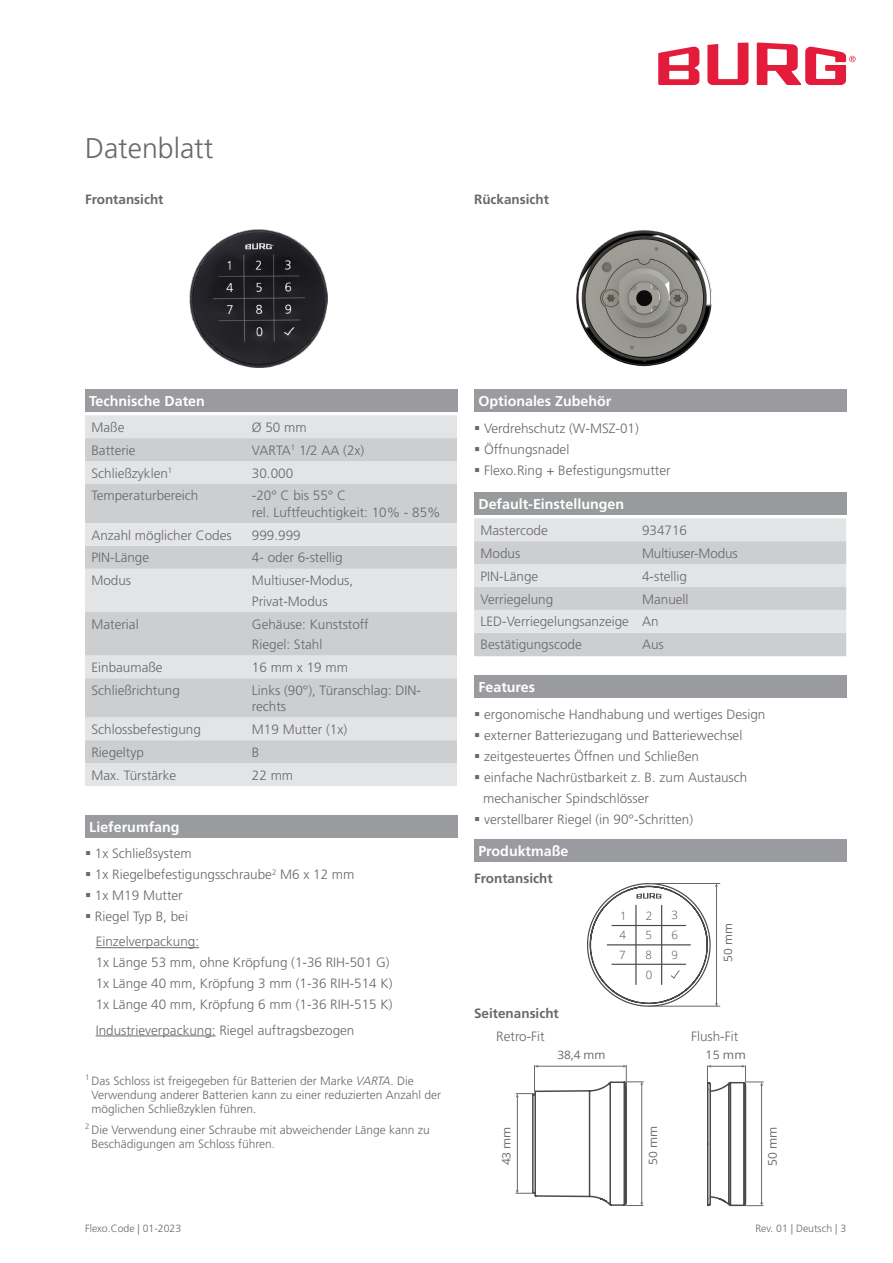
<style>
.page{position:relative;width:893px;height:1263px;background:#fff}
.page>*{position:absolute;margin:0;border:0;box-sizing:border-box;transform-origin:0 0}
.t1{font:300 28.5px "Frutiger LT Std";color:#69696c}
.t2{font:700 14.25px "Frutiger LT Std";color:#fff}
.t3{font:300 13.5px/16.2px "Frutiger LT Std";color:#69696c}
.t4{font:700 13.5px "Frutiger LT Std";color:#69696c}
.t5{font:300 12px "Frutiger LT Std";color:#69696c}
.t6{font:12px "Open Sans";color:#69696c}
.t7{font:11.7px "Open Sans";color:#69696c;scale:1.05 1}
.t8{font:11.55px "Open Sans";color:#69696c}
.t9{font:300 11.4px/19.6px "Open Sans";color:#494a4b}
.t10{font:11.4px "Open Sans";color:#69696c;scale:1.04 1}
.t11{font:11.4px "Open Sans";color:#69696c}
.t12{font:300 10.5px "Frutiger LT Std";color:#69696c}
.s1{font-style:italic}
</style>
<div class="page">
<svg style="left:707px;top:43px;width:41px;height:42px"></svg>
<svg style="left:658px;top:46px;width:41px;height:39px"></svg>
<svg style="left:757px;top:43px;width:99px;height:42px"></svg>
<div style="left:85px;top:415px;width:372px;height:371px;background:#e3e4e6"></div>
<svg style="left:85px;top:438px;width:372px;height:325px;background:#d5d6d8"></svg>
<div style="left:85px;top:523px;width:372px;height:23px;background:#e4e5e7"></div>
<div style="left:85px;top:389px;width:372px;height:23px;background:#999b9e"></div>
<div style="left:474px;top:675px;width:372px;height:23px;background:#999b9e"></div>
<div style="left:474px;top:389px;width:372px;height:23px;background:#999b9e"></div>
<img style="left:576px;top:230px;width:136px;height:137px">
<img style="left:189px;top:229px;width:139px;height:139px">
<div style="left:85px;top:815px;width:372px;height:23px;background:#999b9e"></div>
<hr style="left:96px;top:947px;width:103px;height:1px;background:#69696c">
<hr style="left:96px;top:1035px;width:120px;height:1px;background:#69696c">
<div style="left:474px;top:840px;width:372px;height:22px;background:#999b9e"></div>
<hr style="left:649px;top:883px;width:71px;height:1px;background:#69696c">
<svg style="left:587px;top:883px;width:131px;height:124px"></svg>
<hr style="left:649px;top:1006px;width:71px;height:1px;background:#69696c">
<hr style="left:635px;top:905px;width:2px;height:79px;background:#494a4b">
<hr style="left:661px;top:905px;width:1px;height:79px;background:#494a4b">
<hr style="left:612px;top:925px;width:74px;height:1px;background:#494a4b">
<hr style="left:612px;top:964px;width:74px;height:1px;background:#494a4b">
<hr style="left:607px;top:944px;width:83px;height:1px;background:#494a4b">
<svg style="left:515px;top:1065px;width:129px;height:141px"></svg>
<svg style="left:707px;top:1065px;width:57px;height:142px"></svg>
<svg style="left:474px;top:518px;width:372px;height:138px;background:#d8d9db"></svg>
<div style="left:474px;top:492px;width:372px;height:23px;background:#979b9c"></div>
<div style="left:602px;top:1138px;width:6px;height:8px;background:#fff"></div>
<div style="left:720px;top:1139px;width:6px;height:8px;background:#fff"></div>
<p class="t1" style="left:85px;top:132px;width:130px">Datenblatt</p>
<p class="t4" style="left:85px;top:191px;width:80px">Frontansicht</p>
<p class="t4" style="left:474px;top:192px;width:76px">Rückansicht</p>
<p class="t2" style="left:89px;top:392px;width:117px">Technische Daten</p>
<p class="t3" style="left:91px;top:419px;width:35px">Maße</p>
<p class="t3" style="left:252px;top:419px;width:56px">Ø 50 mm</p>
<p class="t3" style="left:91px;top:442px;width:46px">Batterie</p>
<p class="t3" style="left:252px;top:442px;width:114px">VARTA<sup>1</sup> 1/2 AA (2x)</p>
<p class="t3" style="left:91px;top:465px;width:82px">Schließzyklen<sup>1</sup></p>
<p class="t3" style="left:252px;top:465px;width:43px">30.000</p>
<p class="t3" style="left:91px;top:488px;width:109px">Temperaturbereich</p>
<p class="t3" style="left:252px;top:488px;width:96px">-20° C bis 55° C</p>
<p class="t3" style="left:252px;top:504px;width:190px">rel. Luftfeuchtigkeit: 10% - 85%</p>
<p class="t3" style="left:91px;top:527px;width:142px">Anzahl möglicher Codes</p>
<p class="t3" style="left:252px;top:527px;width:50px">999.999</p>
<p class="t3" style="left:91px;top:550px;width:59px">PIN-Länge</p>
<p class="t3" style="left:252px;top:550px;width:92px">4- oder 6-stellig</p>
<p class="t3" style="left:91px;top:573px;width:41px">Modus</p>
<p class="t3" style="left:252px;top:573px;width:103px">Multiuser-Modus,</p>
<p class="t3" style="left:252px;top:593px;width:77px">Privat-Modus</p>
<p class="t3" style="left:91px;top:616px;width:49px">Material</p>
<p class="t3" style="left:252px;top:616px;width:118px">Gehäuse: Kunststoff</p>
<p class="t3" style="left:252px;top:636px;width:72px">Riegel: Stahl</p>
<p class="t3" style="left:91px;top:659px;width:73px">Einbaumaße</p>
<p class="t3" style="left:252px;top:659px;width:98px">16 mm x 19 mm</p>
<p class="t3" style="left:91px;top:682px;width:90px">Schließrichtung</p>
<p class="t3" style="left:252px;top:682px;width:171px">Links (90°), Türanschlag: DIN&shy;rechts</p>
<p class="t3" style="left:91px;top:721px;width:111px">Schlossbefestigung</p>
<p class="t3" style="left:252px;top:721px;width:97px">M19 Mutter (1x)</p>
<p class="t3" style="left:91px;top:744px;width:54px">Riegeltyp</p>
<p class="t3" style="left:252px;top:744px;width:9px">B</p>
<p class="t3" style="left:91px;top:767px;width:86px">Max. Türstärke</p>
<p class="t3" style="left:252px;top:767px;width:43px">22 mm</p>
<p class="t2" style="left:89px;top:818px;width:92px">Lieferumfang</p>
<p class="t3" style="left:85px;top:845px;width:108px">▪ 1x Schließsystem</p>
<p class="t3" style="left:85px;top:866px;width:271px">▪ 1x Riegelbefestigungsschraube<sup>2</sup> M6 x 12 mm</p>
<p class="t3" style="left:85px;top:887px;width:99px">▪ 1x M19 Mutter</p>
<p class="t3" style="left:85px;top:908px;width:104px">▪ Riegel Typ B, bei</p>
<p class="t3" style="left:96px;top:934px;width:105px">Einzelverpackung:</p>
<p class="t3" style="left:96px;top:955px;width:295px">1x Länge 53 mm, ohne Kröpfung (1-36 RIH-501 G)</p>
<p class="t3" style="left:96px;top:976px;width:298px">1x Länge 40 mm, Kröpfung 3 mm (1-36 RIH-514 K)</p>
<p class="t3" style="left:96px;top:997px;width:298px">1x Länge 40 mm, Kröpfung 6 mm (1-36 RIH-515 K)</p>
<p class="t3" style="left:96px;top:1022px;width:260px">Industrieverpackung: Riegel auftragsbezogen</p>
<p class="t5" style="left:85px;top:1073px;width:330px"><sup>1</sup> Das Schloss ist freigegeben für Batterien der Marke <span class="s1">VARTA</span>. Die</p>
<p class="t5" style="left:91px;top:1088px;width:351px">Verwendung anderer Batterien kann zu einer reduzierten Anzahl der</p>
<p class="t5" style="left:91px;top:1102px;width:167px">möglichen Schließzyklen führen.</p>
<p class="t5" style="left:85px;top:1123px;width:346px"><sup>2</sup> Die Verwendung einer Schraube mit abweichender Länge kann zu</p>
<p class="t5" style="left:91px;top:1137px;width:185px">Beschädigungen am Schloss führen.</p>
<p class="t2" style="left:478px;top:392px;width:135px">Optionales Zubehör</p>
<p class="t3" style="left:474px;top:420px;width:166px">▪ Verdrehschutz (W-MSZ-01)</p>
<p class="t3" style="left:474px;top:441px;width:97px">▪ Öffnungsnadel</p>
<p class="t3" style="left:474px;top:462px;width:198px">▪ Flexo.Ring + Befestigungsmutter</p>
<p class="t2" style="left:478px;top:495px;width:147px">Default-Einstellungen</p>
<p class="t3" style="left:480px;top:522px;width:69px">Mastercode</p>
<p class="t3" style="left:642px;top:522px;width:47px">934716</p>
<p class="t3" style="left:480px;top:545px;width:41px">Modus</p>
<p class="t3" style="left:642px;top:545px;width:97px">Multiuser-Modus</p>
<p class="t3" style="left:480px;top:568px;width:59px">PIN-Länge</p>
<p class="t3" style="left:642px;top:568px;width:46px">4-stellig</p>
<p class="t3" style="left:480px;top:591px;width:74px">Verriegelung</p>
<p class="t3" style="left:642px;top:591px;width:48px">Manuell</p>
<p class="t3" style="left:480px;top:614px;width:150px">LED-Verriegelungsanzeige</p>
<p class="t3" style="left:642px;top:614px;width:18px">An</p>
<p class="t3" style="left:480px;top:637px;width:103px">Bestätigungscode</p>
<p class="t3" style="left:642px;top:637px;width:23px">Aus</p>
<p class="t2" style="left:478px;top:678px;width:58px">Features</p>
<p class="t3" style="left:474px;top:706px;width:293px">▪ ergonomische Handhabung und wertiges Design</p>
<p class="t3" style="left:474px;top:727px;width:270px">▪ externer Batteriezugang und Batteriewechsel</p>
<p class="t3" style="left:474px;top:748px;width:226px">▪ zeitgesteuertes Öffnen und Schließen</p>
<p class="t3" style="left:474px;top:769px;width:275px">▪ einfache Nachrüstbarkeit z. B. zum Austausch</p>
<p class="t3" style="left:483px;top:790px;width:167px">mechanischer Spindschlösser</p>
<p class="t3" style="left:474px;top:811px;width:221px">▪ verstellbarer Riegel (in 90°-Schritten)</p>
<p class="t2" style="left:478px;top:843px;width:92px">Produktmaße</p>
<p class="t4" style="left:474px;top:870px;width:80px">Frontansicht</p>
<p class="t9" style="left:620px;top:905px;width:8px">1</p>
<p class="t9" style="left:646px;top:905px;width:8px">2</p>
<p class="t9" style="left:672px;top:905px;width:8px">3</p>
<p class="t9" style="left:619px;top:925px;width:8px">4<br>7</p>
<p class="t9" style="left:672px;top:925px;width:8px">6</p>
<p class="t11" style="left:720px;top:962px;width:40px;rotate:-90deg">50 mm</p>
<p class="t9" style="left:646px;top:925px;width:8px">5</p>
<p class="t9" style="left:645px;top:944px;width:8px">8</p>
<p class="t9" style="left:672px;top:944px;width:8px">9</p>
<p class="t9" style="left:646px;top:965px;width:8px">0</p>
<p class="t4" style="left:474px;top:1005px;width:86px">Seitenansicht</p>
<p class="t3" style="left:496px;top:1028px;width:50px">Retro-Fit</p>
<p class="t3" style="left:691px;top:1028px;width:49px">Flush-Fit</p>
<p class="t10" style="left:499px;top:1165px;width:39px;rotate:-90deg">43 mm</p>
<p class="t8" style="left:557px;top:1046px;width:50px">38,4 mm</p>
<p class="t10" style="left:645px;top:1165px;width:39px;rotate:-90deg">50 mm</p>
<p class="t7" style="left:706px;top:1046px;width:40px">15 mm</p>
<p class="t6" style="left:764px;top:1166px;width:41px;rotate:-90deg">50 mm</p>
<p class="t12" style="left:85px;top:1222px;width:98px">Flexo.Code | 01-2023</p>
<p class="t12" style="left:755px;top:1222px;width:92px">Rev. 01 | Deutsch | 3</p>
</div>
